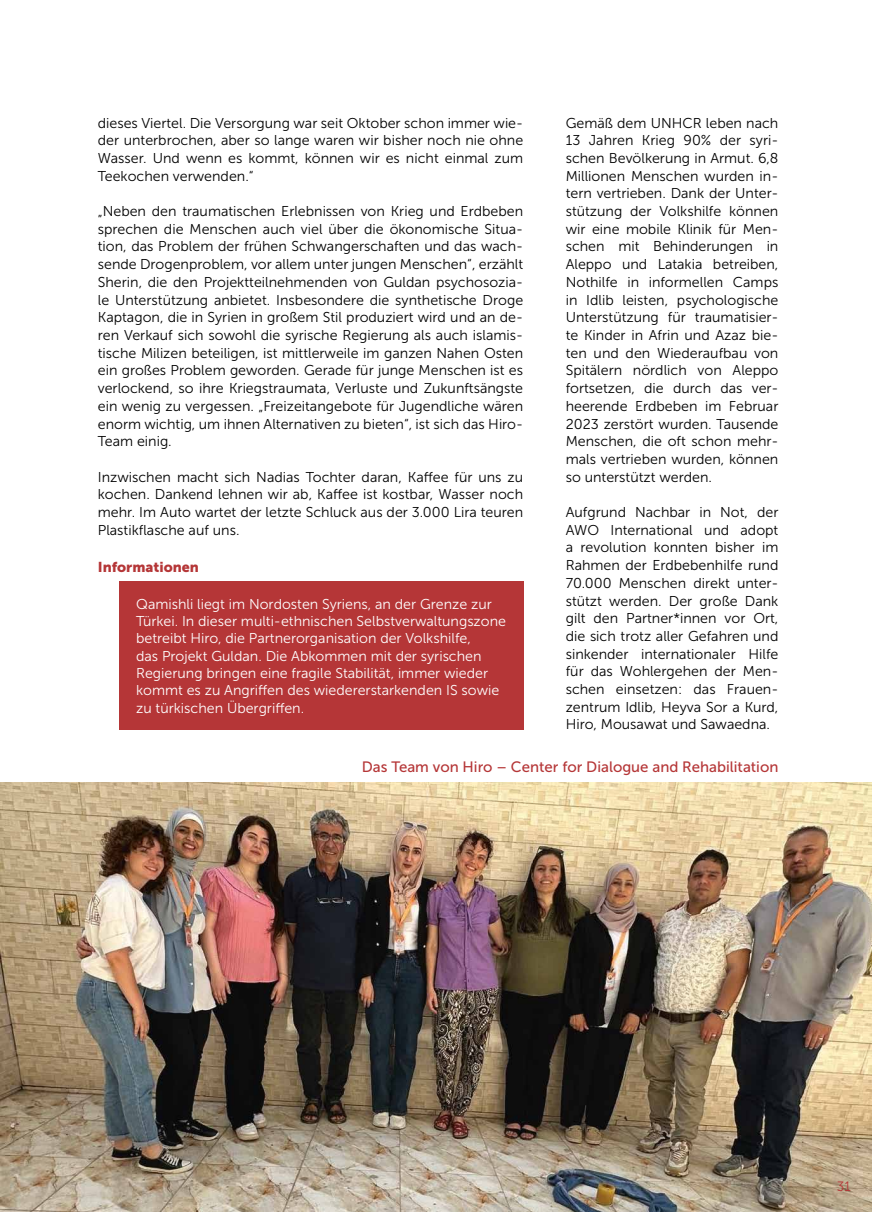
<style>
.page{position:relative;width:872px;height:1212px;background:#fff}
.page>*{position:absolute;margin:0;border:0;box-sizing:border-box;transform-origin:0 0}
.t1{font:15px "Museo Sans 500";color:#b53637}
.t2{font:14.25px/17.7px "Museo Sans 300";color:#000;text-align:justify}
.t3{font:14.25px/17.2px "Museo Sans 300";color:#fff}
.t4{font:14.25px "Museo Sans 900";color:#b53637}
.t5{font:13.5px "Museo Sans 300";color:#b53637}
</style>
<div class="page">
<img style="left:0;top:782px;width:872px;height:430px">
<div style="left:119px;top:581px;width:404px;height:148px;background:#b53637"></div>
<p class="t2" style="left:98px;top:114px;width:427px">dieses Viertel. Die Versorgung war seit Oktober schon immer wie&shy;der unterbrochen, aber so lange waren wir bisher noch nie ohne Wasser. Und wenn es kommt, können wir es nicht einmal zum Teekochen verwenden.“</p>
<p class="t2" style="left:98px;top:202px;width:427px">„Neben den traumatischen Erlebnissen von Krieg und Erdbeben sprechen die Menschen auch viel über die ökonomische Situa&shy;tion, das Problem der frühen Schwangerschaften und das wach&shy;sende Drogenproblem, vor allem unter jungen Menschen“, erzählt Sherin, die den Projektteilnehmenden von Guldan psychosozia&shy;le Unterstützung anbietet. Insbesondere die synthetische Droge Kaptagon, die in Syrien in großem Stil produziert wird und an de&shy;ren Verkauf sich sowohl die syrische Regierung als auch islamis&shy;tische Milizen beteiligen, ist mittlerweile im ganzen Nahen Osten ein großes Problem geworden. Gerade für junge Menschen ist es verlockend, so ihre Kriegstraumata, Verluste und Zukunftsängste ein wenig zu vergessen. „Freizeitangebote für Jugendliche wären enorm wichtig, um ihnen Alternativen zu bieten“, ist sich das Hiro-Team einig.</p>
<p class="t2" style="left:98px;top:468px;width:427px">Inzwischen macht sich Nadias Tochter daran, Kaffee für uns zu kochen. Dankend lehnen wir ab, Kaffee ist kostbar, Wasser noch mehr. Im Auto wartet der letzte Schluck aus der 3.000 Lira teuren Plastikflasche auf uns.</p>
<p class="t4" style="left:98px;top:559px;width:103px">Informationen</p>
<p class="t3" style="left:136px;top:595px;width:371px">Qamishli liegt im Nordosten Syriens, an der Grenze zur Türkei. In dieser multi-ethnischen Selbstverwaltungszone betreibt Hiro, die Partnerorganisation der Volkshilfe,<br>das Projekt Guldan. Die Abkommen mit der syrischen Regierung bringen eine fragile Stabilität, immer wieder kommt es zu Angriffen des wiedererstarkenden IS sowie zu türkischen Übergriffen.</p>
<p class="t2" style="left:566px;top:114px;width:214px">Gemäß dem UNHCR leben nach 13 Jahren Krieg 90% der syri&shy;schen Bevölkerung in Armut. 6,8<br>Millionen Menschen wurden in&shy;tern vertrieben. Dank der Unter&shy;stützung der Volkshilfe können wir eine mobile Klinik für Men&shy;schen mit Behinderungen in Aleppo und Latakia betreiben, Nothilfe in informellen Camps in Idlib leisten, psychologische Unterstützung für traumatisier&shy;te Kinder in Afrin und Azaz bie&shy;ten und den Wiederaufbau von Spitälern nördlich von Aleppo fortsetzen, die durch das ver&shy;heerende Erdbeben im Februar 2023 zerstört wurden. Tausende Menschen, die oft schon mehr&shy;mals vertrieben wurden, können so unterstützt werden.</p>
<p class="t2" style="left:566px;top:503px;width:214px">Aufgrund Nachbar in Not, der AWO International und adopt a revolution konnten bisher im Rahmen der Erdbebenhilfe rund 70.000 Menschen direkt unter&shy;stützt werden. Der große Dank gilt den Partner*innen vor Ort, die sich trotz aller Gefahren und sinkender internationaler Hilfe für das Wohlergehen der Men&shy;schen einsetzen: das Frauen&shy;zentrum Idlib, Heyva Sor a Kurd, Hiro, Mousawat und Sawaedna.</p>
<p class="t1" style="left:362px;top:758px;width:418px">Das Team von Hiro – Center for Dialogue and Rehabilitation</p>
<p class="t5" style="left:837px;top:1179px;width:15px">31</p>
</div>
